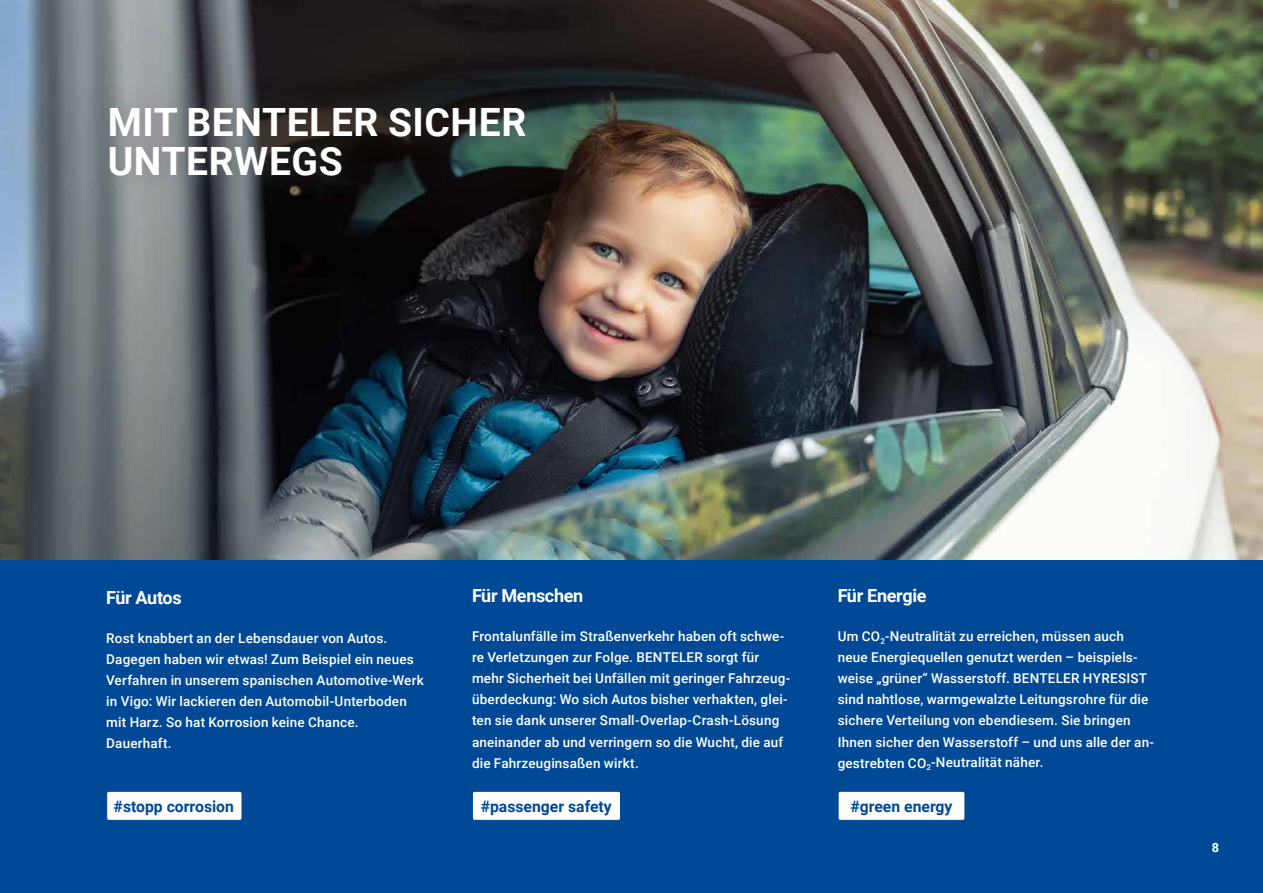
<style>
.page{position:relative;width:1263px;height:893px;background:#fff}
.page>*{position:absolute;margin:0;border:0;box-sizing:border-box;transform-origin:0 0}
.t1{font:700 39px/39px "Roboto";letter-spacing:.015em;color:#fff}
.t2{font:700 18px "Roboto";letter-spacing:-.02em;color:#fff}
.t3{font:700 15.75px "Roboto";color:#004996}
.t4{font:500 13.5px/21px "Roboto";letter-spacing:.015em;color:#fff}
.t5{font:700 12.75px "Roboto";color:#fff}
</style>
<div class="page">
<img style="left:0;top:0;width:1263px;height:561px">
<div style="left:0;top:561px;width:1263px;height:332px;background:#004996"></div>
<div style="left:107px;top:791px;width:135px;height:29px;background:#fff;border-radius:2px"></div>
<div style="left:106px;top:791px;width:136px;height:30px;border:1px solid #004996;border-radius:2px"></div>
<div style="left:838px;top:791px;width:127px;height:29px;background:#fff;border-radius:2px"></div>
<div style="left:838px;top:791px;width:127px;height:30px;border:1px solid #004996;border-radius:2px"></div>
<div style="left:472px;top:791px;width:148px;height:29px;background:#fff;border-radius:2px"></div>
<div style="left:472px;top:791px;width:149px;height:30px;border:1px solid #004996;border-radius:2px"></div>
<div style="left:82px;top:81px;width:469px;height:121px;background:#666766;opacity:.5"></div>
<h1 class="t1" style="left:108px;top:101px;width:420px">MIT BENTELER SICHER<br>UNTERWEGS</h1>
<h2 class="t2" style="left:106px;top:585px;width:77px">Für Autos</h2>
<p class="t4" style="left:106px;top:627px;width:319px">Rost knabbert an der Lebensdauer von Autos.<br>Dagegen haben wir etwas! Zum Beispiel ein neues Verfahren in unserem spanischen Automotive-Werk in Vigo: Wir lackieren den Automobil-Unterboden mit Harz. So hat Korrosion keine Chance.<br>Dauerhaft.</p>
<h2 class="t2" style="left:472px;top:583px;width:113px">Für Menschen</h2>
<p class="t4" style="left:472px;top:626px;width:320px">Frontalunfälle im Straßenverkehr haben oft schwe&shy;re Verletzungen zur Folge. BENTELER sorgt für mehr Sicherheit bei Unfällen mit geringer Fahrzeug&shy;überdeckung: Wo sich Autos bisher verhakten, glei&shy;ten sie dank unserer Small-Overlap-Crash-Lösung aneinander ab und verringern so die Wucht, die auf die Fahrzeuginsaßen wirkt.</p>
<h2 class="t2" style="left:838px;top:583px;width:90px">Für Energie</h2>
<p class="t4" style="left:838px;top:626px;width:318px">Um CO<sub>2</sub>-Neutralität zu erreichen, müssen auch neue Energiequellen genutzt werden – beispiels&shy;weise „grüner“ Wasserstoff. BENTELER HYRESIST sind nahtlose, warmgewalzte Leitungsrohre für die sichere Verteilung von ebendiesem. Sie bringen Ihnen sicher den Wasserstoff – und uns alle der an&shy;gestrebten CO<sub>2</sub>-Neutralität näher.</p>
<p class="t3" style="left:114px;top:795px;width:122px">#stopp corrosion</p>
<p class="t3" style="left:481px;top:795px;width:133px">#passenger safety</p>
<p class="t3" style="left:850px;top:795px;width:104px">#green energy</p>
<p class="t5" style="left:1212px;top:838px;width:9px">8</p>
</div>
